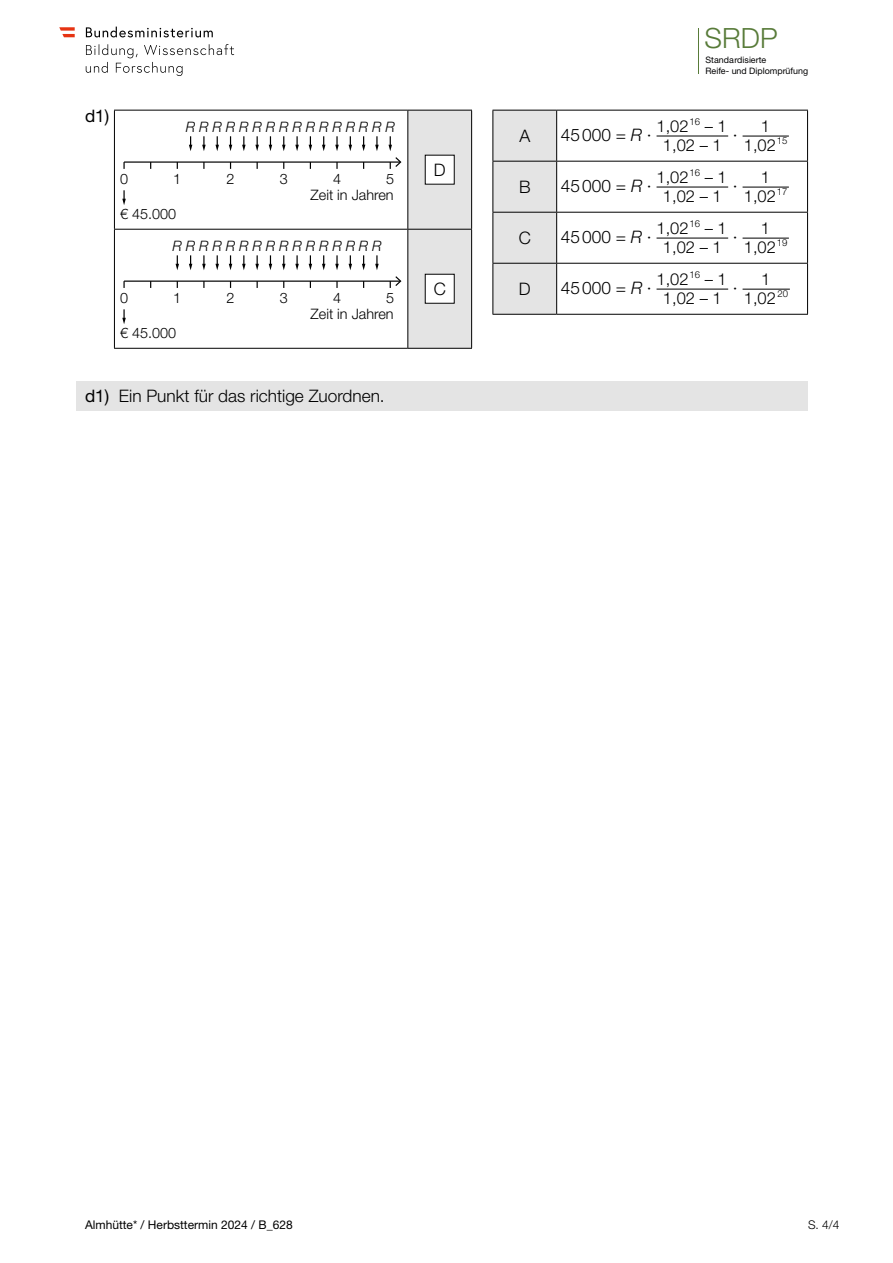
<style>
.page{position:relative;width:893px;height:1263px;background:#fff}
.page>*{position:absolute;margin:0;border:0;box-sizing:border-box;transform-origin:0 0}
.t1{font:300 27.9px "Helvetica Neue LT Std";color:#587b39}
.t2{font:300 17.25px "Helvetica Neue LT Pro";color:#000}
.t3{font:17.25px "Helvetica Neue LT Pro";color:#000}
.t4{font:300 16.5px/18.8px "Helvetica Neue LT Pro";color:#000;text-align:center}
.t5{font:300 14.4px "Helvetica Neue LT Pro";color:#000}
.t6{font:italic 300 14.4px "Helvetica Neue LT Pro";letter-spacing:.275em;color:#000}
.t7{font:12px "Helvetica Neue LT Std";color:#000}
.t8{font:300 12px "Helvetica Neue LT Std";color:#000}
.t9{font:8.85px/10.6px "Helvetica Neue LT Std";color:#020203}
.s1{font-weight:400}
.s2{font-style:italic}
</style>
<div class="page">
<svg style="left:86px;top:44px;width:148px;height:32px"></svg>
<svg style="left:86px;top:27px;width:127px;height:10px"></svg>
<svg style="left:59px;top:27px;width:16px;height:10px"></svg>
<hr style="left:698px;top:28px;width:1px;height:46px;background:#587b39">
<div style="left:408px;top:111px;width:63px;height:237px;background:#e4e4e4"></div>
<hr style="left:114px;top:110px;width:294px;height:1px;background:#000">
<hr style="left:114px;top:111px;width:1px;height:118px;background:#000">
<hr style="left:408px;top:110px;width:64px;height:1px;background:#000">
<hr style="left:407px;top:111px;width:1px;height:118px;background:#000">
<hr style="left:471px;top:111px;width:1px;height:118px;background:#000">
<hr style="left:114px;top:229px;width:294px;height:1px;background:#000">
<hr style="left:114px;top:230px;width:1px;height:118px;background:#000">
<hr style="left:408px;top:229px;width:64px;height:1px;background:#000">
<hr style="left:407px;top:230px;width:1px;height:118px;background:#000">
<hr style="left:471px;top:230px;width:1px;height:118px;background:#000">
<hr style="left:114px;top:348px;width:294px;height:1px;background:#000">
<hr style="left:408px;top:348px;width:64px;height:1px;background:#000">
<hr style="left:124px;top:161px;width:276px;height:2px;background:#000">
<svg style="left:203px;top:162px;width:2px;height:7px"></svg>
<svg style="left:390px;top:157px;width:11px;height:12px"></svg>
<svg style="left:336px;top:162px;width:2px;height:7px"></svg>
<svg style="left:123px;top:162px;width:2px;height:7px"></svg>
<svg style="left:388px;top:136px;width:4px;height:15px"></svg>
<svg style="left:375px;top:136px;width:4px;height:15px"></svg>
<svg style="left:362px;top:136px;width:3px;height:15px"></svg>
<svg style="left:349px;top:136px;width:3px;height:15px"></svg>
<svg style="left:335px;top:136px;width:4px;height:15px"></svg>
<svg style="left:322px;top:136px;width:3px;height:15px"></svg>
<svg style="left:309px;top:136px;width:3px;height:15px"></svg>
<svg style="left:295px;top:136px;width:4px;height:15px"></svg>
<svg style="left:282px;top:136px;width:4px;height:15px"></svg>
<svg style="left:269px;top:136px;width:3px;height:15px"></svg>
<svg style="left:255px;top:136px;width:4px;height:15px"></svg>
<svg style="left:242px;top:136px;width:4px;height:15px"></svg>
<svg style="left:229px;top:136px;width:3px;height:15px"></svg>
<svg style="left:215px;top:136px;width:4px;height:15px"></svg>
<svg style="left:202px;top:136px;width:4px;height:15px"></svg>
<svg style="left:189px;top:136px;width:3px;height:15px"></svg>
<svg style="left:122px;top:190px;width:4px;height:15px"></svg>
<div style="left:425px;top:155px;width:29px;height:29px;background:#fff"></div>
<hr style="left:124px;top:281px;width:276px;height:1px;background:#000">
<svg style="left:203px;top:281px;width:2px;height:7px"></svg>
<svg style="left:390px;top:276px;width:11px;height:12px"></svg>
<svg style="left:336px;top:281px;width:2px;height:7px"></svg>
<svg style="left:123px;top:281px;width:2px;height:7px"></svg>
<svg style="left:375px;top:255px;width:4px;height:15px"></svg>
<svg style="left:362px;top:255px;width:3px;height:15px"></svg>
<svg style="left:349px;top:255px;width:3px;height:15px"></svg>
<svg style="left:335px;top:255px;width:4px;height:15px"></svg>
<svg style="left:322px;top:255px;width:3px;height:15px"></svg>
<svg style="left:309px;top:255px;width:3px;height:15px"></svg>
<svg style="left:295px;top:255px;width:4px;height:15px"></svg>
<svg style="left:282px;top:255px;width:4px;height:15px"></svg>
<svg style="left:269px;top:255px;width:3px;height:15px"></svg>
<svg style="left:255px;top:255px;width:4px;height:15px"></svg>
<svg style="left:242px;top:255px;width:4px;height:15px"></svg>
<svg style="left:229px;top:255px;width:3px;height:15px"></svg>
<svg style="left:215px;top:255px;width:4px;height:15px"></svg>
<svg style="left:202px;top:255px;width:4px;height:15px"></svg>
<svg style="left:189px;top:255px;width:3px;height:15px"></svg>
<svg style="left:176px;top:255px;width:3px;height:15px"></svg>
<svg style="left:122px;top:309px;width:4px;height:15px"></svg>
<div style="left:425px;top:274px;width:29px;height:29px;background:#fff"></div>
<div style="left:493px;top:111px;width:63px;height:203px;background:#e4e4e4"></div>
<hr style="left:492px;top:111px;width:1px;height:50px;background:#000">
<hr style="left:492px;top:110px;width:65px;height:1px;background:#000">
<hr style="left:556px;top:111px;width:1px;height:50px;background:#000">
<hr style="left:807px;top:111px;width:1px;height:50px;background:#000">
<hr style="left:557px;top:110px;width:251px;height:1px;background:#000">
<hr style="left:492px;top:162px;width:1px;height:50px;background:#000">
<hr style="left:492px;top:161px;width:65px;height:1px;background:#000">
<hr style="left:556px;top:162px;width:1px;height:50px;background:#000">
<hr style="left:807px;top:162px;width:1px;height:50px;background:#000">
<hr style="left:557px;top:161px;width:251px;height:1px;background:#000">
<hr style="left:492px;top:213px;width:1px;height:50px;background:#000">
<hr style="left:492px;top:212px;width:65px;height:1px;background:#000">
<hr style="left:556px;top:213px;width:1px;height:50px;background:#000">
<hr style="left:807px;top:213px;width:1px;height:50px;background:#000">
<hr style="left:557px;top:212px;width:251px;height:1px;background:#000">
<hr style="left:492px;top:264px;width:1px;height:50px;background:#000">
<hr style="left:492px;top:263px;width:65px;height:1px;background:#000">
<hr style="left:556px;top:264px;width:1px;height:50px;background:#000">
<hr style="left:807px;top:264px;width:1px;height:50px;background:#000">
<hr style="left:557px;top:263px;width:251px;height:1px;background:#000">
<hr style="left:492px;top:314px;width:65px;height:1px;background:#000">
<hr style="left:557px;top:314px;width:251px;height:1px;background:#000">
<hr style="left:657px;top:136px;width:71px;height:1px;background:#000">
<hr style="left:743px;top:136px;width:46px;height:1px;background:#000">
<hr style="left:657px;top:187px;width:71px;height:1px;background:#000">
<hr style="left:743px;top:187px;width:46px;height:1px;background:#000">
<hr style="left:657px;top:238px;width:71px;height:1px;background:#000">
<hr style="left:743px;top:238px;width:46px;height:1px;background:#000">
<hr style="left:657px;top:289px;width:71px;height:1px;background:#000">
<hr style="left:743px;top:289px;width:47px;height:1px;background:#000">
<div style="left:77px;top:381px;width:731px;height:29px;background:#e4e4e4"></div>
<h1 class="t1" style="left:705px;top:21px;width:74px">SRDP</h1>
<p class="t3" style="left:85px;top:105px;width:26px">d1)</p>
<p class="t6" style="left:186px;top:118px;width:210px">RRRRRRRRRRRRRRRR</p>
<p class="t5" style="left:120px;top:170px;width:10px">0</p>
<p class="t5" style="left:173px;top:170px;width:10px">1</p>
<p class="t5" style="left:227px;top:170px;width:10px">2</p>
<p class="t5" style="left:280px;top:170px;width:10px">3</p>
<p class="t5" style="left:333px;top:170px;width:10px">4</p>
<p class="t5" style="left:386px;top:170px;width:10px">5</p>
<p class="t5" style="left:120px;top:205px;width:58px">€ 45.000</p>
<p class="t5" style="left:311px;top:186px;width:84px">Zeit in Jahren</p>
<p class="t6" style="left:173px;top:237px;width:210px">RRRRRRRRRRRRRRRR</p>
<p class="t5" style="left:120px;top:289px;width:10px">0</p>
<p class="t5" style="left:173px;top:289px;width:10px">1</p>
<p class="t5" style="left:227px;top:289px;width:10px">2</p>
<p class="t5" style="left:280px;top:289px;width:10px">3</p>
<p class="t5" style="left:333px;top:289px;width:10px">4</p>
<p class="t5" style="left:386px;top:289px;width:10px">5</p>
<p class="t5" style="left:120px;top:324px;width:58px">€ 45.000</p>
<p class="t5" style="left:311px;top:305px;width:84px">Zeit in Jahren</p>
<p class="t2" style="left:85px;top:385px;width:301px"><span class="s1">d1)</span> Ein Punkt für das richtige Zuordnen.</p>
<p class="t2" style="left:434px;top:159px;width:13px">D</p>
<p class="t2" style="left:434px;top:278px;width:14px">C</p>
<p class="t9" style="left:705px;top:54px;width:104px">Standardisierte<br>Reife- und Diplomprüfung</p>
<p class="t2" style="left:519px;top:125px;width:12px">A</p>
<p class="t2" style="left:561px;top:124px;width:92px">45000 = <span class="s2">R</span> ·</p>
<p class="t4" style="left:657px;top:117px;width:72px">1,02<sup>16</sup> – 1<br>1,02 – 1</p>
<p class="t2" style="left:733px;top:124px;width:6px">·</p>
<p class="t4" style="left:744px;top:117px;width:45px">1<br>1,02<sup>15</sup></p>
<p class="t2" style="left:519px;top:176px;width:13px">B</p>
<p class="t2" style="left:561px;top:175px;width:92px">45000 = <span class="s2">R</span> ·</p>
<p class="t4" style="left:657px;top:168px;width:72px">1,02<sup>16</sup> – 1<br>1,02 – 1</p>
<p class="t2" style="left:733px;top:175px;width:6px">·</p>
<p class="t4" style="left:744px;top:168px;width:45px">1<br>1,02<sup>17</sup></p>
<p class="t2" style="left:519px;top:227px;width:14px">C</p>
<p class="t2" style="left:561px;top:226px;width:92px">45000 = <span class="s2">R</span> ·</p>
<p class="t4" style="left:657px;top:219px;width:72px">1,02<sup>16</sup> – 1<br>1,02 – 1</p>
<p class="t2" style="left:733px;top:226px;width:6px">·</p>
<p class="t4" style="left:744px;top:219px;width:45px">1<br>1,02<sup>19</sup></p>
<p class="t2" style="left:519px;top:278px;width:13px">D</p>
<p class="t2" style="left:561px;top:277px;width:92px">45000 = <span class="s2">R</span> ·</p>
<p class="t4" style="left:657px;top:270px;width:72px">1,02<sup>16</sup> – 1<br>1,02 – 1</p>
<p class="t2" style="left:733px;top:277px;width:6px">·</p>
<p class="t4" style="left:744px;top:270px;width:46px">1<br>1,02 <sup>20</sup></p>
<p class="t7" style="left:85px;top:1217px;width:209px">Almhütte* / Herbsttermin 2024 / B_628</p>
<p class="t8" style="left:808px;top:1217px;width:33px">S. 4/4</p>
</div>
